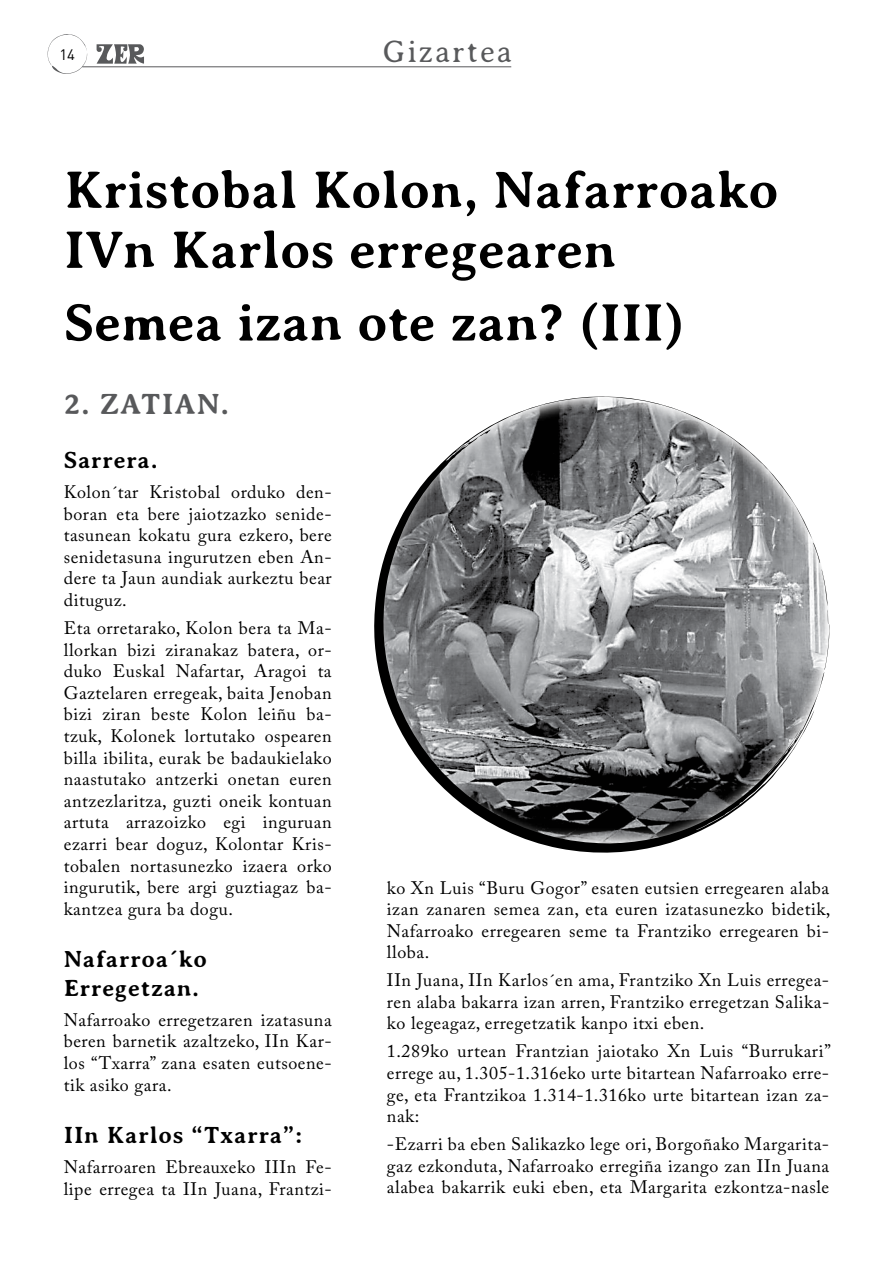
<style>
.page{position:relative;width:893px;height:1263px;background:#fff}
.page>*{position:absolute;margin:0;border:0;box-sizing:border-box;transform-origin:0 0}
.t1{font:700 54px/60px "Averia Serif";color:#000}
.t2{font:300 31.5px "Averia Serif";letter-spacing:.06em;color:#58595b}
.t3{font:700 30px "Averia Serif";letter-spacing:.03em;color:#58595b}
.t4{font:700 24px/28.8px "Averia Serif";letter-spacing:.03em;color:#000}
.t5{font:18px/21.6px "Adobe Caslon Pro";letter-spacing:.03em;color:#000;text-align:justify}
.t6{font:15px "DIN";color:#000}
</style>
<div class="page">
<hr style="left:82px;top:67px;width:429px;height:1px;background:#58595b">
<svg style="left:47px;top:34px;width:40px;height:40px"></svg>
<svg style="left:97px;top:44px;width:47px;height:20px"></svg>
<svg style="left:374px;top:396px;width:456px;height:457px"></svg>
<p class="t6" style="left:59px;top:45px;width:17px">14</p>
<h2 class="t2" style="left:383px;top:34px;width:131px">Gizartea</h2>
<h1 class="t1" style="left:64px;top:160px;width:716px">Kristobal Kolon, Nafarroako<br>IVn Karlos erregearen</h1>
<h1 class="t1" style="left:64px;top:293px;width:622px">Semea izan ote zan? (III)</h1>
<h3 class="t3" style="left:64px;top:387px;width:167px">2. ZATIAN.</h3>
<h3 class="t4" style="left:64px;top:446px;width:95px">Sarrera.</h3>
<p class="t5" style="left:64px;top:481px;width:269px">Kolon´tar Kristobal orduko den&shy;boran eta bere jaiotzazko senide&shy;tasunean kokatu gura ezkero, bere senidetasuna ingurutzen eben An&shy;dere ta Jaun aundiak aurkeztu bear dituguz.</p>
<p class="t5" style="left:64px;top:617px;width:269px">Eta orretarako, Kolon bera ta Ma&shy;llorkan bizi ziranakaz batera, or&shy;duko Euskal Nafartar, Aragoi ta Gaztelaren erregeak, baita Jenoban bizi ziran beste Kolon leiñu ba&shy;tzuk, Kolonek lortutako ospearen billa ibilita, eurak be badaukielako naastutako antzerki onetan euren antzezlaritza, guzti oneik kontuan artuta arrazoizko egi inguruan ezarri bear doguz, Kolontar Kris&shy;tobalen nortasunezko izaera orko ingurutik, bere argi guztiagaz ba&shy;kantzea gura ba dogu.</p>
<h3 class="t4" style="left:64px;top:945px;width:145px">Nafarroa´ko<br>Erregetzan.</h3>
<p class="t5" style="left:64px;top:1009px;width:269px">Nafarroako erregetzaren izatasuna beren barnetik azaltzeko, IIn Kar&shy;los “Txarra” zana esaten eutsoene&shy;tik asiko gara.</p>
<h3 class="t4" style="left:64px;top:1121px;width:240px">IIn Karlos “Txarra”:</h3>
<p class="t5" style="left:64px;top:1156px;width:269px">Nafarroaren Ebreauxeko IIIn Fe&shy;lipe erregea ta IIn Juana, Frantzi-</p>
<p class="t5" style="left:387px;top:876px;width:445px">ko Xn Luis “Buru Gogor” esaten eutsien erregearen alaba izan zanaren semea zan, eta euren izatasunezko bidetik, Nafarroako erregearen seme ta Frantziko erregearen bi&shy;lloba.</p>
<p class="t5" style="left:387px;top:969px;width:444px">IIn Juana, IIn Karlos´en ama, Frantziko Xn Luis erregea&shy;ren alaba bakarra izan arren, Frantziko erregetzan Salika&shy;ko legeagaz, erregetzatik kanpo itxi eben.</p>
<p class="t5" style="left:387px;top:1040px;width:446px">1.289ko urtean Frantzian jaiotako Xn Luis “Burrukari” errege au, 1.305-1.316eko urte bitartean Nafarroako erre&shy;ge, eta Frantzikoa 1.314-1.316ko urte bitartean izan za&shy;nak:</p>
<p class="t5" style="left:387px;top:1133px;width:444px">-Ezarri ba eben Salikazko lege ori, Borgoñako Margarita&shy;gaz ezkonduta, Nafarroako erregiña izango zan IIn Juana alabea bakarrik euki eben, eta Margarita ezkontza-nasle</p>
</div>
